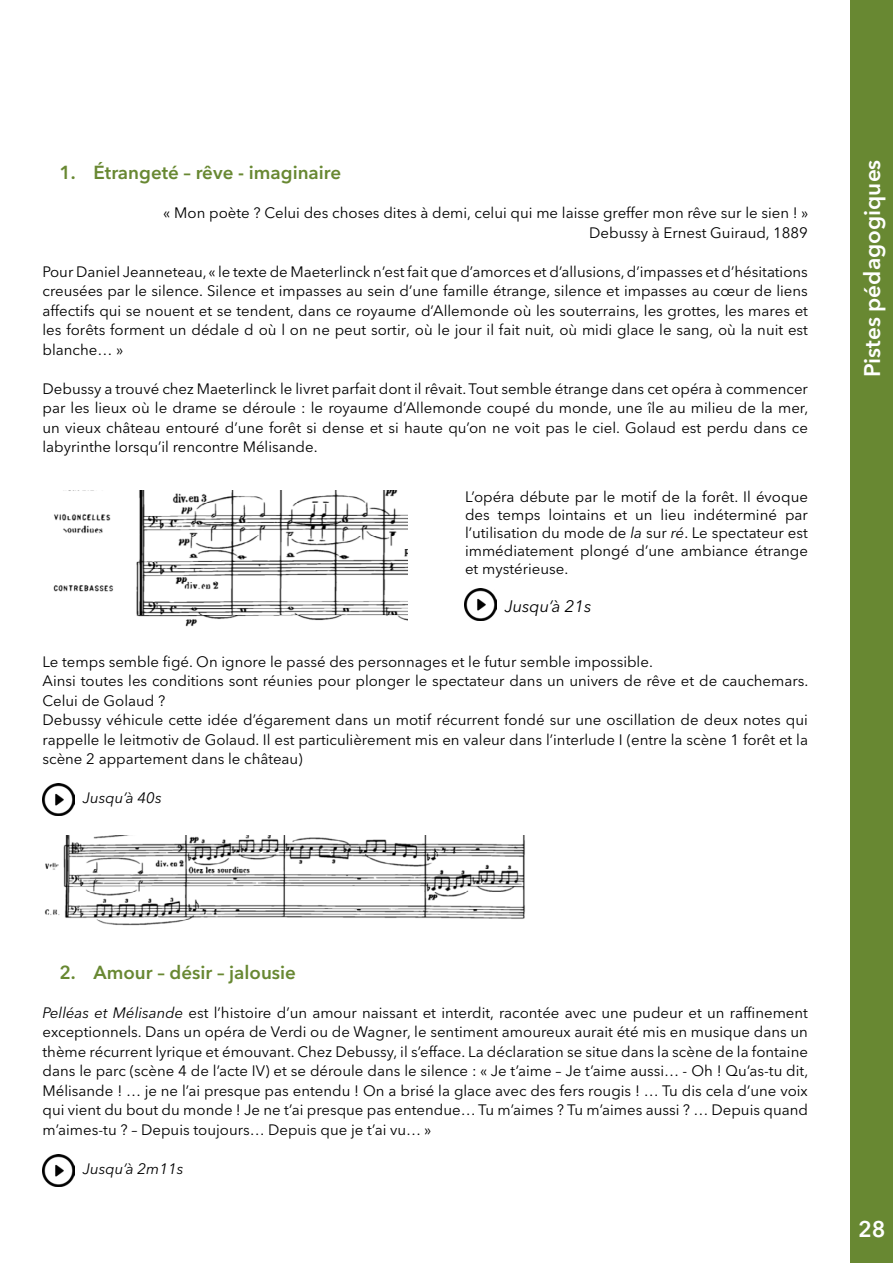
<style>
.page{position:relative;width:893px;height:1263px;background:#fff}
.page>*{position:absolute;margin:0;border:0;box-sizing:border-box;transform-origin:0 0}
.t1{font:600 22.5px "Avenir Next LT Pro";color:#fff}
.t2{font:600 18.75px "Avenir Next LT Pro";color:#688832}
.t3{font:italic 16.5px "Avenir Next LT Pro";color:#000}
.t4{font:15px/19.5px "Avenir Next LT Pro";color:#000;text-align:justify}
.t5{font:italic 15px "Avenir Next LT Pro";color:#000}
.s1{font-style:italic}
</style>
<div class="page">
<div style="left:850px;top:0;width:43px;height:1263px;background:#688832"></div>
<img style="left:53px;top:490px;width:354px;height:137px">
<img style="left:44px;top:836px;width:481px;height:89px">
<img style="left:464px;top:589px;width:32px;height:31px">
<img style="left:43px;top:784px;width:31px;height:31px">
<img style="left:43px;top:1154px;width:31px;height:32px">
<p class="t2" style="left:60px;top:161px;width:283px">1. Étrangeté – rêve - imaginaire</p>
<p class="t4" style="left:163px;top:203px;width:647px;text-align:right">« Mon poète ? Celui des choses dites à demi, celui qui me laisse greffer mon rêve sur le sien ! »<br>Debussy à Ernest Guiraud, 1889</p>
<p class="t4" style="left:43px;top:262px;width:767px">Pour Daniel Jeanneteau, « le texte de Maeterlinck n’est fait que d’amorces et d’allusions, d’impasses et d’hésitations creusées par le silence. Silence et impasses au sein d’une famille étrange, silence et impasses au cœur de liens affectifs qui se nouent et se tendent, dans ce royaume d’Allemonde où les souterrains, les grottes, les mares et les forêts forment un dédale d où l on ne peut sortir, où le jour il fait nuit, où midi glace le sang, où la nuit est blanche… »</p>
<p class="t4" style="left:43px;top:379px;width:767px">Debussy a trouvé chez Maeterlinck le livret parfait dont il rêvait. Tout semble étrange dans cet opéra à commencer par les lieux où le drame se déroule : le royaume d’Allemonde coupé du monde, une île au milieu de la mer, un vieux château entouré d’une forêt si dense et si haute qu’on ne voit pas le ciel. Golaud est perdu dans ce labyrinthe lorsqu’il rencontre Mélisande.</p>
<p class="t4" style="left:465px;top:488px;width:344px;line-height:18px">L’opéra débute par le motif de la forêt. Il évoque des temps lointains et un lieu indéterminé par l’utilisation du mode de <span class="s1">la</span> sur <span class="s1">ré</span>. Le spectateur est immédiatement plongé d’une ambiance étrange et mystérieuse.</p>
<p class="t3" style="left:505px;top:597px;width:88px">Jusqu’à 21s</p>
<p class="t4" style="left:43px;top:652px;width:767px;text-align:left">Le temps semble figé. On ignore le passé des personnages et le futur semble impossible.<br>Ainsi toutes les conditions sont réunies pour plonger le spectateur dans un univers de rêve et de cauchemars.<br>Celui de Golaud ?<br>Debussy véhicule cette idée d’égarement dans un motif récurrent fondé sur une oscillation de deux notes qui rappelle le leitmotiv de Golaud. Il est particulièrement mis en valeur dans l’interlude I (entre la scène 1 forêt et la scène 2 appartement dans le château)</p>
<p class="t5" style="left:83px;top:789px;width:80px">Jusqu’à 40s</p>
<h1 class="t1" style="left:859px;top:377px;width:219px;rotate:-90deg">Pistes pédagogiques</h1>
<p class="t2" style="left:60px;top:961px;width:238px">2. Amour – désir – jalousie</p>
<p class="t4" style="left:43px;top:1003px;width:767px"><span class="s1">Pelléas et Mélisande</span> est l’histoire d’un amour naissant et interdit, racontée avec une pudeur et un raffinement exceptionnels. Dans un opéra de Verdi ou de Wagner, le sentiment amoureux aurait été mis en musique dans un thème récurrent lyrique et émouvant. Chez Debussy, il s’efface. La déclaration se situe dans la scène de la fontaine dans le parc (scène 4 de l’acte IV) et se déroule dans le silence : « Je t’aime – Je t’aime aussi… - Oh ! Qu’as-tu dit, Mélisande ! … je ne l’ai presque pas entendu ! On a brisé la glace avec des fers rougis ! … Tu dis cela d’une voix qui vient du bout du monde ! Je ne t’ai presque pas entendue… Tu m’aimes ? Tu m’aimes aussi ? … Depuis quand m’aimes-tu ? – Depuis toujours… Depuis que je t’ai vu… »</p>
<p class="t5" style="left:83px;top:1159px;width:102px">Jusqu’à 2m11s</p>
<h1 class="t1" style="left:858px;top:1216px;width:29px">28</h1>
</div>
